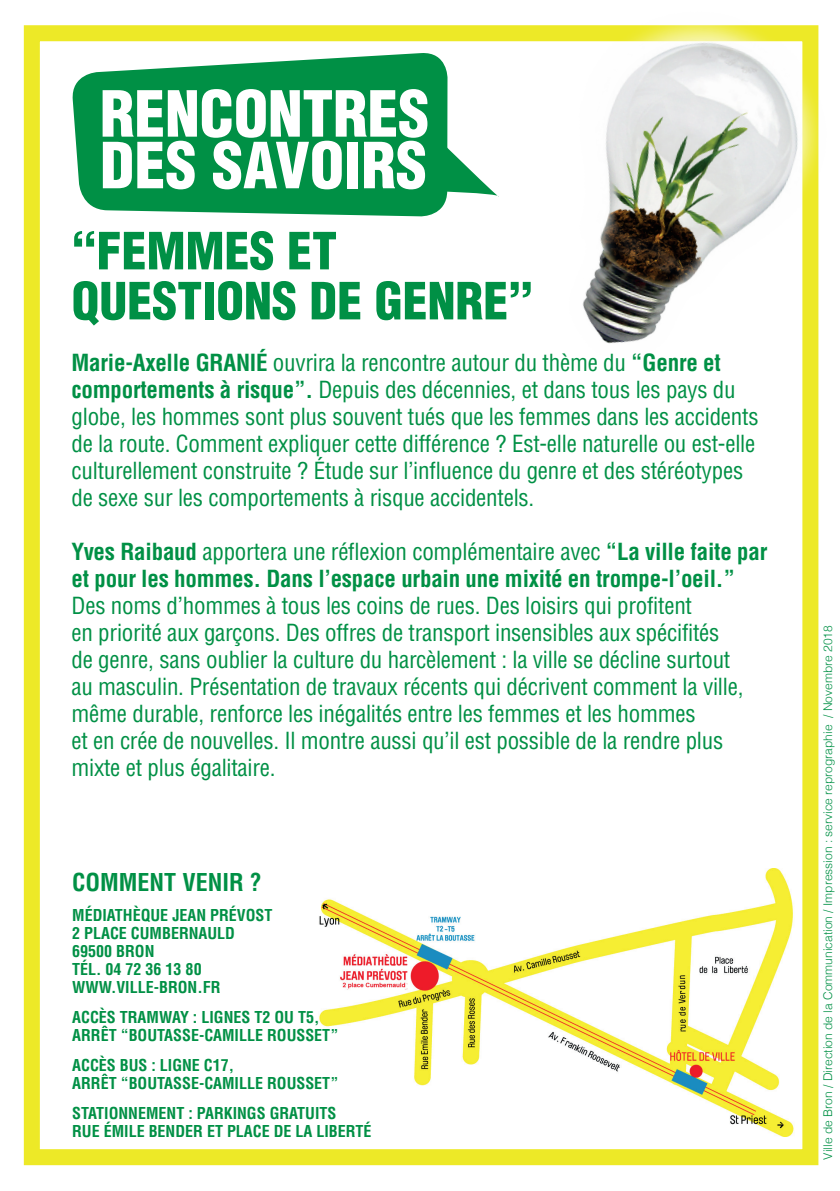
<style>
.page{position:relative;width:840px;height:1191px;background:#fff}
.page>*{position:absolute;margin:0;border:0;box-sizing:border-box;transform-origin:0 0}
.t1{font:900 condensed 62px/51.6px "Helvetica LT Std";letter-spacing:-.005em;color:#fff}
.t2{font:900 condensed 50px/50px "Helvetica LT Std";color:#009045}
.t3{font:700 condensed 24px "Helvetica LT Std";color:#009045}
.t4{font:condensed 23px/27px "Helvetica LT Std";letter-spacing:-.01em;color:#009045}
.t5{font:700 condensed 23px/27px "Helvetica LT Std";letter-spacing:-.01em;color:#009045}
.t6{font:700 condensed 16px/18px "Helvetica LT Std";color:#009045}
.t7{font:300 12px "Helvetica";color:#009045}
.s1{font-weight:700}
.s2{font-weight:400}
</style>
<div class="page">
<div style="left:24px;top:25px;width:794px;height:1140px;border:16px solid #ede927"></div>
<img style="left:319px;top:868px;width:475px;height:268px">
<img style="left:470px;top:25px;width:349px;height:449px">
<svg style="left:447px;top:142px;width:51px;height:56px"></svg>
<svg style="left:72px;top:53px;width:375px;height:164px;fill:#009045"></svg>
<div style="left:100px;top:92px;width:329px;height:110px;background:#009045"></div>
<h1 class="t1" style="left:100px;top:88px;width:330px">RENCONTRES<br>DES SAVOIRS</h1>
<h2 class="t2" style="left:71px;top:226px;width:463px">“FEMMES ET<br>QUESTIONS DE GENRE”</h2>
<p class="t4" style="left:71px;top:349px;width:688px"><span class="s1">Marie-Axelle GRANIÉ</span> ouvrira la rencontre autour du thème du <span class="s1">“Genre et comportements à risque”.</span> Depuis des décennies, et dans tous les pays du globe, les hommes sont plus souvent tués que les femmes dans les accidents de la route. Comment expliquer cette différence ? Est-elle naturelle ou est-elle culturellement construite ? Étude sur l’influence du genre et des stéréotypes de sexe sur les comportements à risque accidentels.</p>
<p class="t5" style="left:71px;top:538px;width:697px">Yves Raibaud <span class="s2">apportera une réflexion complémentaire avec</span> “La ville faite par et pour les hommes. Dans l’espace urbain une mixité en trompe-l’oeil.”</p>
<p class="t4" style="left:71px;top:592px;width:673px">Des noms d’hommes à tous les coins de rues. Des loisirs qui profitent<br>en priorité aux garçons. Des offres de transport insensibles aux spécifités de genre, sans oublier la culture du harcèlement : la ville se décline surtout au masculin. Présentation de travaux récents qui décrivent comment la ville, même durable, renforce les inégalités entre les femmes et les hommes<br>et en crée de nouvelles. Il montre aussi qu’il est possible de la rendre plus mixte et plus égalitaire.</p>
<p class="t3" style="left:72px;top:867px;width:191px">COMMENT VENIR ?</p>
<p class="t6" style="left:72px;top:905px;width:202px">MÉDIATHÈQUE JEAN PRÉVOST<br>2 PLACE CUMBERNAULD<br>69500 BRON<br>TÉL. 04 72 36 13 80<br>WWW.VILLE-BRON.FR</p>
<p class="t6" style="left:72px;top:1007px;width:267px">ACCÈS TRAMWAY : LIGNES T2 OU T5,<br>ARRÊT “BOUTASSE-CAMILLE ROUSSET”</p>
<p class="t6" style="left:72px;top:1055px;width:267px">ACCÈS BUS : LIGNE C17,<br>ARRÊT “BOUTASSE-CAMILLE ROUSSET”</p>
<p class="t6" style="left:72px;top:1103px;width:300px">STATIONNEMENT : PARKINGS GRATUITS<br>RUE ÉMILE BENDER ET PLACE DE LA LIBERTÉ</p>
<p class="t7" style="left:817px;top:1159px;width:536px;rotate:-90deg">Ville de Bron / Direction de la Communication / Impression : service reprographie / Novembre 2018</p>
</div>
